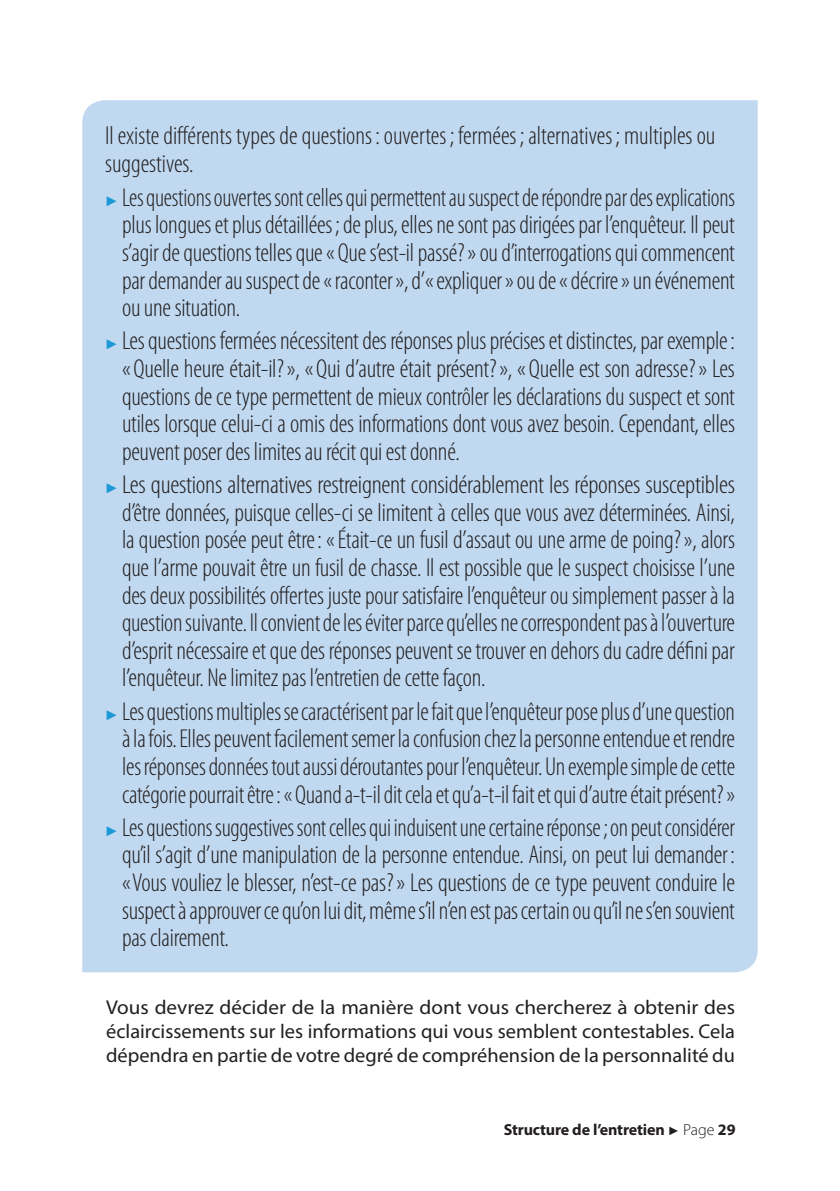
<style>
.page{position:relative;width:840px;height:1191px;background:#fff}
.page>*{position:absolute;margin:0;border:0;box-sizing:border-box;transform-origin:0 0}
.t1{font:300 condensed 26px/27.6px "Myriad Pro";letter-spacing:-.01em;color:#231f20;text-align:justify}
.t2{font:300 condensed 26px/27.6px "Myriad Pro";letter-spacing:-.01em;color:#231f20;text-align:justify;scale:1.05 1}
.t3{font:300 condensed 26px/27.6px "Myriad Pro";letter-spacing:-.01em;color:#231f20;text-align:justify;scale:.95 1}
.t4{font:20px/24px "Myriad Pro";color:#231f20;text-align:justify;scale:1.06 1}
.t5{font:700 16px "Myriad Pro";letter-spacing:-.01em;color:#231f20}
.s1{font-family:"Arial";font-weight:400;font-stretch:normal;font-size:14px;color:#1d99d6}
.s2{font-family:"Arial";font-weight:400;font-size:12px}
.s3{font-weight:300}
</style>
<div class="page">
<div style="left:82px;top:100px;width:675px;height:872px;background:#c0d9f0"></div>
<p class="t1" style="left:105px;top:122px;width:611px">Il existe différents types de questions: ouvertes; fermées; alternatives; multiples ou suggestives.</p>
<p class="t3" style="left:122px;top:183px;width:646px;text-indent:-17px"><span class="s1">►</span> Les questions ouvertes sont celles qui permettent au suspect de répondre par des explications plus longues et plus détaillées; de plus, elles ne sont pas dirigées par l’enquêteur. Il peut s’agir de questions telles que «Que s’est-il passé?» ou d’interrogations qui commencent par demander au suspect de «raconter», d’«expliquer» ou de «décrire» un événement ou une situation.</p>
<p class="t1" style="left:122px;top:327px;width:614px;text-indent:-17px"><span class="s1">►</span> Les questions fermées nécessitent des réponses plus précises et distinctes, par exemple: «Quelle heure était-il?», «Qui d’autre était présent?», «Quelle est son adresse?» Les questions de ce type permettent de mieux contrôler les déclarations du suspect et sont utiles lorsque celui-ci a omis des informations dont vous avez besoin. Cependant, elles peuvent poser des limites au récit qui est donné.</p>
<p class="t2" style="left:122px;top:470px;width:585px;text-indent:-17px"><span class="s1">►</span> Les questions alternatives restreignent considérablement les réponses susceptibles d’être données, puisque celles-ci se limitent à celles que vous avez déterminées. Ainsi, la question posée peut être: «Était-ce un fusil d’assaut ou une arme de poing?», alors que l’arme pouvait être un fusil de chasse. Il est possible que le suspect choisisse l’une des deux possibilités offertes juste pour satisfaire l’enquêteur ou simplement passer à la question suivante. Il convient de les éviter parce qu’elles ne correspondent pas à l’ouverture d’esprit nécessaire et que des réponses peuvent se trouver en dehors du cadre défini par l’enquêteur. Ne limitez pas l’entretien de cette façon.</p>
<p class="t1" style="left:122px;top:697px;width:614px;text-indent:-17px"><span class="s1">►</span> Les questions multiples se caractérisent par le fait que l’enquêteur pose plus d’une question à la fois. Elles peuvent facilement semer la confusion chez la personne entendue et rendre les réponses données tout aussi déroutantes pour l’enquêteur. Un exemple simple de cette catégorie pourrait être: «Quand a-t-il dit cela et qu’a-t-il fait et qui d’autre était présent?»</p>
<p class="t1" style="left:122px;top:813px;width:614px;text-indent:-17px"><span class="s1">►</span> Les questions suggestives sont celles qui induisent une certaine réponse; on peut considérer qu’il s’agit d’une manipulation de la personne entendue. Ainsi, on peut lui demander: «Vous vouliez le blesser, n’est-ce pas?» Les questions de ce type peuvent conduire le suspect à approuver ce qu’on lui dit, même s’il n’en est pas certain ou qu’il ne s’en souvient pas clairement.</p>
<p class="t4" style="left:106px;top:995px;width:594px">Vous devrez décider de la manière dont vous chercherez à obtenir des éclaircissements sur les informations qui vous semblent contestables. Cela dépendra en partie de votre degré de compréhension de la personnalité du</p>
<p class="t5" style="left:503px;top:1119px;width:233px">Structure de l’entretien <span class="s2">►</span> <span class="s3">Page</span> 29</p>
</div>
